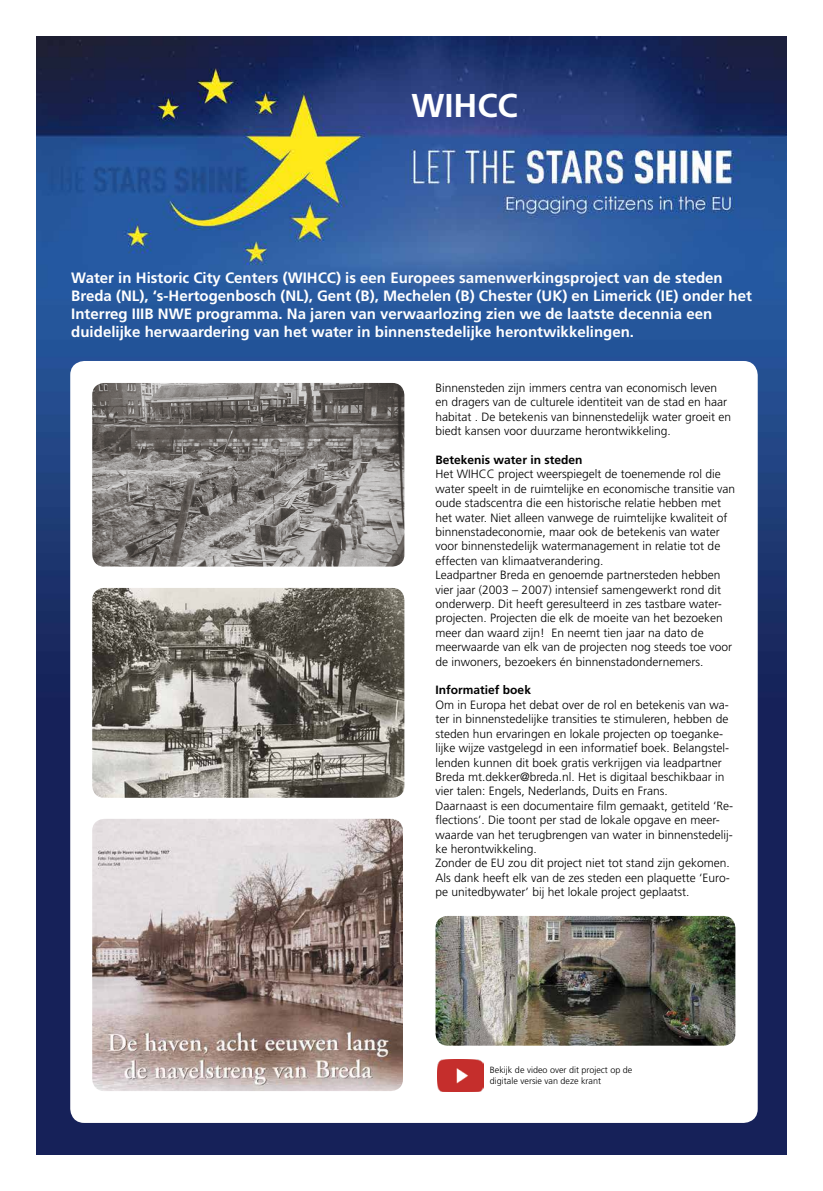
<style>
.page{position:relative;width:823px;height:1191px;background:#fff}
.page>*{position:absolute;margin:0;border:0;box-sizing:border-box;transform-origin:0 0}
.t1{font:700 33px "Frutiger";color:#fff}
.t2{font:700 15px/18px "Frutiger";color:#fff}
.t3{font:300 12px/14.4px "Frutiger";color:#000}
.t4{font:700 12px "Frutiger";color:#000}
.t5{font:300 9px/10.8px "Frutiger";color:#000}
</style>
<div class="page">
<img style="left:36px;top:36px;width:750px;height:1119px">
<div style="left:70px;top:361px;width:687px;height:762px;background:#fff;border-radius:14px"></div>
<img style="left:92px;top:383px;width:312px;height:183px">
<img style="left:92px;top:819px;width:311px;height:272px">
<img style="left:437px;top:1059px;width:45px;height:32px">
<img style="left:92px;top:588px;width:312px;height:209px">
<img style="left:435px;top:916px;width:300px;height:129px">
<h1 class="t1" style="left:411px;top:86px;width:108px">WIHCC</h1>
<p class="t2" style="left:71px;top:268px;width:681px">Water in Historic City Centers (WIHCC) is een Europees samenwerkingsproject van de steden Breda (NL), ‘s-Hertogenbosch (NL), Gent (B), Mechelen (B) Chester (UK) en Limerick (IE) onder het Interreg IIIB NWE programma. Na jaren van verwaarlozing zien we de laatste decennia een duidelijke herwaardering van het water in binnenstedelijke herontwikkelingen.</p>
<p class="t3" style="left:435px;top:381px;width:297px">Binnensteden zijn immers centra van economisch leven en dragers van de culturele identiteit van de stad en haar habitat . De betekenis van binnenstedelijk water groeit en biedt kansen voor duurzame herontwikkeling.</p>
<p class="t4" style="left:435px;top:453px;width:148px">Betekenis water in steden</p>
<p class="t3" style="left:435px;top:467px;width:301px">Het WIHCC project weerspiegelt de toenemende rol die water speelt in de ruimtelijke en economische transitie van oude stadscentra die een historische relatie hebben met het water. Niet alleen vanwege de ruimtelijke kwaliteit of binnenstadeconomie, maar ook de betekenis van water voor binnenstedelijk watermanagement in relatie tot de effecten van klimaatverandering.<br>Leadpartner Breda en genoemde partnersteden hebben vier jaar (2003 – 2007) intensief samengewerkt rond dit onderwerp. Dit heeft geresulteerd in zes tastbare water&shy;projecten. Projecten die elk de moeite van het bezoeken meer dan waard zijn! En neemt tien jaar na dato de meerwaarde van elk van de projecten nog steeds toe voor de inwoners, bezoekers én binnenstadondernemers.</p>
<p class="t4" style="left:435px;top:683px;width:97px">Informatief boek</p>
<p class="t3" style="left:435px;top:697px;width:299px">Om in Europa het debat over de rol en betekenis van wa&shy;ter in binnenstedelijke transities te stimuleren, hebben de steden hun ervaringen en lokale projecten op toeganke&shy;lijke wijze vastgelegd in een informatief boek. Belangstel&shy;lenden kunnen dit boek gratis verkrijgen via leadpartner Breda mt.dekker@breda.nl. Het is digitaal beschikbaar in vier talen: Engels, Nederlands, Duits en Frans.<br>Daarnaast is een documentaire film gemaakt, getiteld ‘Re&shy;flections’. Die toont per stad de lokale opgave en meer&shy;waarde van het terugbrengen van water in binnenstedelij&shy;ke herontwikkeling.<br>Zonder de EU zou dit project niet tot stand zijn gekomen.<br>Als dank heeft elk van de zes steden een plaquette ‘Euro&shy;pe unitedbywater’ bij het lokale project geplaatst.</p>
<p class="t5" style="left:489px;top:1064px;width:144px">Bekijk de video over dit project op de digitale versie van deze krant</p>
</div>
